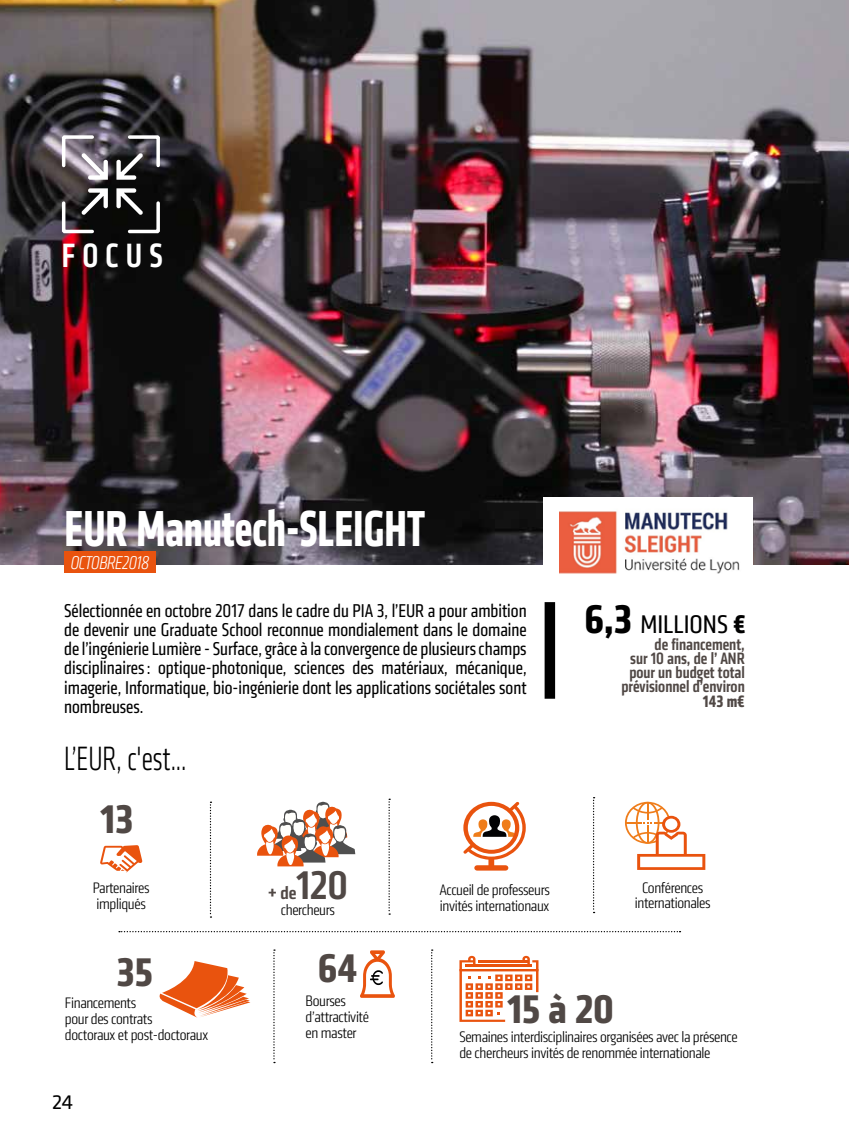
<style>
.page{position:relative;width:849px;height:1141px;background:#fff}
.page>*{position:absolute;margin:0;border:0;box-sizing:border-box;transform-origin:0 0}
.t1{font:700 condensed 52.5px "Klavika";color:#fff;scale:.86 1}
.t2{font:700 condensed 41.48px "Klavika";color:#504845;scale:1.07 1}
.t3{font:500 condensed 41.48px "Klavika";color:#504845;scale:1.08 1}
.t4{font:300 condensed 35px "Klavika";color:#000;scale:.86 1}
.t5{font:500 condensed 35px "Klavika";color:#fff}
.t6{font:condensed 26.6px "Klavika";color:#000;scale:1.07 1}
.t7{font:21px "Klavika";color:#000}
.t8{font:condensed 19.25px/19.2px "Klavika";color:#000;text-align:justify}
.t9{font:italic 300 condensed 19.25px "Klavika";letter-spacing:-.02em;color:#fff}
.t10{font:500 condensed 18.55px "Klavika";color:#504845;scale:1.08 1}
.t11{font:500 condensed 17.15px/14.2px "Klavika";color:#504845;text-align:right}
.t12{font:700 condensed 17.15px "Klavika";color:#504845}
.t13{font:300 condensed 15.75px/15.8px "Klavika";letter-spacing:-.02em;color:#000;scale:1.08 1}
.s1{font-weight:700;font-size:41.48px}
.s2{font-weight:700}
</style>
<div class="page">
<img style="left:0;top:0;width:848px;height:565px">
<div style="left:543px;top:497px;width:209px;height:93px;background:#fff"></div>
<svg style="left:257px;top:801px;width:98px;height:65px"></svg>
<svg style="left:360px;top:950px;width:35px;height:48px"></svg>
<svg style="left:463px;top:802px;width:62px;height:69px"></svg>
<svg style="left:159px;top:961px;width:91px;height:57px"></svg>
<svg style="left:459px;top:955px;width:79px;height:67px"></svg>
<svg style="left:625px;top:802px;width:80px;height:68px"></svg>
<svg style="left:100px;top:845px;width:42px;height:28px"></svg>
<img style="left:559px;top:511px;width:181px;height:63px">
<svg style="left:119px;top:931px;width:561px;height:1px"></svg>
<svg style="left:273px;top:949px;width:2px;height:114px"></svg>
<svg style="left:431px;top:949px;width:1px;height:114px"></svg>
<svg style="left:210px;top:802px;width:1px;height:116px"></svg>
<svg style="left:388px;top:799px;width:2px;height:116px"></svg>
<svg style="left:593px;top:797px;width:1px;height:116px"></svg>
<div style="left:64px;top:552px;width:92px;height:21px;background:#e9530e"></div>
<div style="left:544px;top:602px;width:11px;height:97px;background:#000"></div>
<svg style="left:60px;top:134px;width:49px;height:47px"></svg>
<svg style="left:115px;top:134px;width:47px;height:47px"></svg>
<svg style="left:60px;top:187px;width:49px;height:48px"></svg>
<svg style="left:115px;top:187px;width:47px;height:48px"></svg>
<h3 class="t5" style="left:62px;top:234px;width:102px">F O C U S</h3>
<h1 class="t1" style="left:64px;top:494px;width:421px">EUR Manutech-SLEIGHT</h1>
<p class="t9" style="left:71px;top:552px;width:80px">OCTOBRE2018</p>
<p class="t8" style="left:64px;top:601px;width:464px">Sélectionnée en octobre 2017 dans le cadre du PIA 3, l’EUR a pour ambition de devenir une Graduate School reconnue mondialement dans le domaine de l’ingénierie Lumière - Surface, grâce à la convergence de plusieurs champs disciplinaires: optique-photonique, sciences des matériaux, mécanique, imagerie, Informatique, bio-ingénierie dont les applications sociétales sont nombreuses.</p>
<h3 class="t6" style="left:584px;top:609px;width:152px"><span class="s1">6,3</span> MILLIONS <span class="s2">€</span></h3>
<p class="t11" style="left:621px;top:637px;width:125px">de financement,<br>sur 10 ans, de l’ ANR pour un budget total prévisionnel d’environ</p>
<p class="t12" style="left:702px;top:690px;width:43px">143 m€</p>
<h3 class="t4" style="left:64px;top:739px;width:144px">L’EUR, c'est...</h3>
<h2 class="t2" style="left:100px;top:792px;width:33px">13</h2>
<p class="t13" style="left:93px;top:880px;width:54px">Partenaires impliqués</p>
<h2 class="t2" style="left:116px;top:945px;width:35px">35</h2>
<p class="t13" style="left:65px;top:995px;width:134px">Financements<br>pour des contrats<br>doctoraux et post-doctoraux</p>
<p class="t7" style="left:52px;top:1088px;width:22px">24</p>
<h2 class="t3" style="left:296px;top:859px;width:49px">120</h2>
<p class="t13" style="left:281px;top:902px;width:51px">chercheurs</p>
<h2 class="t2" style="left:318px;top:941px;width:38px">64</h2>
<p class="t13" style="left:305px;top:993px;width:60px">Bourses d’attractivité en master</p>
<p class="t10" style="left:268px;top:881px;width:28px">+ de</p>
<p class="t13" style="left:439px;top:882px;width:104px">Accueil de professeurs invités internationaux</p>
<p class="t13" style="left:634px;top:880px;width:71px;text-align:center">Conférences internationales</p>
<h2 class="t2" style="left:507px;top:983px;width:101px">15 à 20</h2>
<p class="t13" style="left:459px;top:1030px;width:259px">Semaines interdisciplinaires organisées avec la présence de chercheurs invités de renommée internationale</p>
</div>
